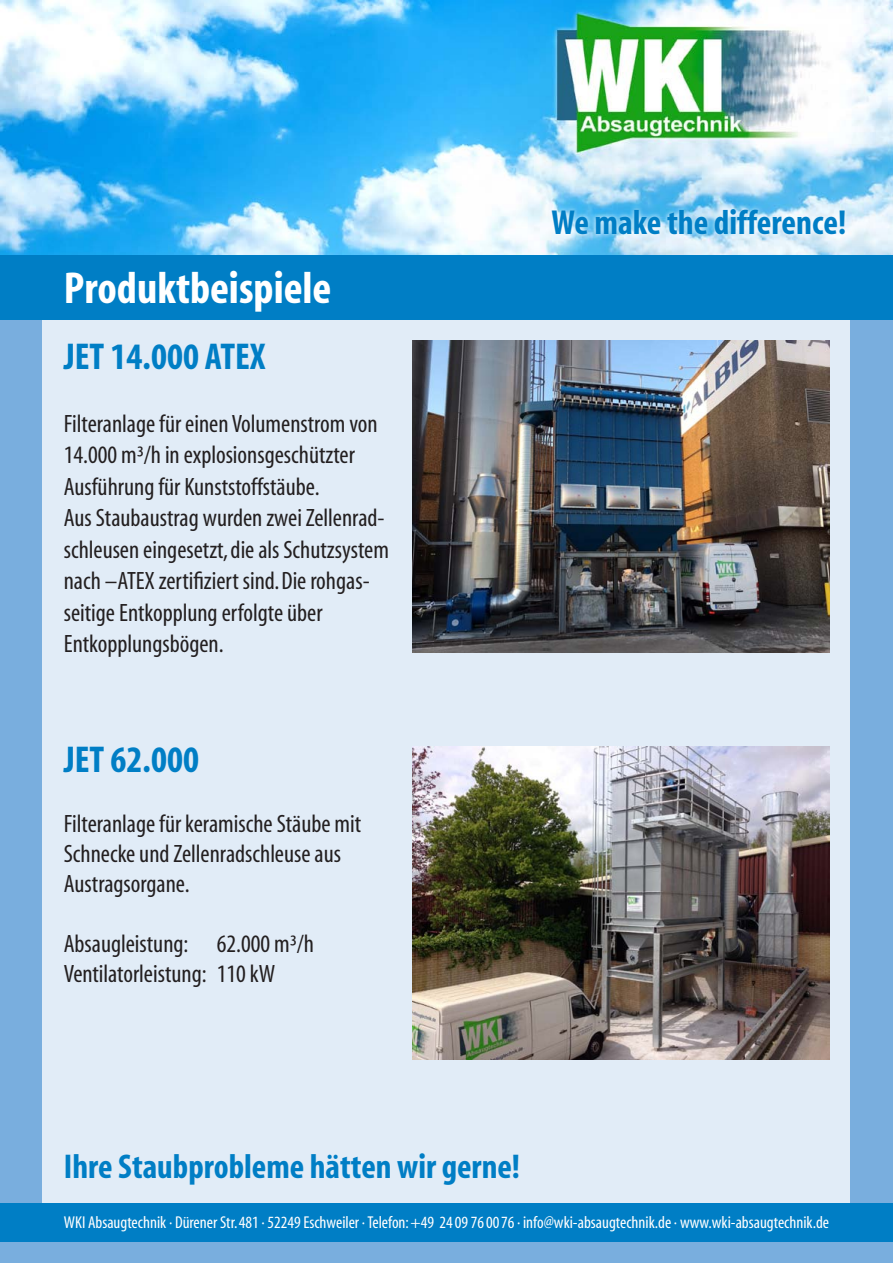
<style>
.page{position:relative;width:893px;height:1263px;background:#fff}
.page>*{position:absolute;margin:0;border:0;box-sizing:border-box;transform-origin:0 0}
.t1{font:700 condensed 45px "Myriad";color:#fff}
.Fließtext{font:700 condensed 37.5px "Myriad";color:#007ec5}
.t2{font:700 condensed 34.8px "Myriad";color:#007ec5}
.t3{font:700 condensed 34.5px "Myriad";color:#007ec5}
.Fließtext-2{font:condensed 25.2px/31.5px "Myriad";color:#231f20}
.t4{font:condensed 17.25px "Myriad";color:#fff}
</style>
<div class="page">
<img style="left:0;top:0;width:893px;height:255px">
<div style="left:0;top:309px;width:893px;height:954px;background:#79aede"></div>
<svg style="left:546px;top:203px;width:304px;height:36px"></svg>
<div style="left:43px;top:309px;width:807px;height:894px;background:#e1ecf7"></div>
<div style="left:0;top:255px;width:893px;height:64px;background:#007ec5"></div>
<img style="left:412px;top:341px;width:417px;height:311px">
<img style="left:412px;top:746px;width:417px;height:313px">
<div style="left:0;top:1203px;width:893px;height:39px;background:#007ec5"></div>
<p class="t1" style="left:64px;top:265px;width:269px">Produktbeispiele</p>
<p class="Fließtext" style="left:64px;top:337px;width:203px">JET 14.000 ATEX</p>
<p class="Fließtext-2" style="left:64px;top:409px;width:315px">Filteranlage für einen Volumenstrom von<br>14.000 m³/h in explosionsgeschützter<br>Ausführung für Kunststoffstäube.</p>
<p class="Fließtext-2" style="left:64px;top:503px;width:327px">Aus Staubaustrag wurden zwei Zellenrad&shy;schleusen eingesetzt, die als Schutzsystem nach –ATEX zertifiziert sind. Die rohgas&shy;seitige Entkopplung erfolgte über Entkopplungsbögen.</p>
<p class="Fließtext" style="left:64px;top:741px;width:137px">JET 62.000</p>
<p class="Fließtext-2" style="left:64px;top:810px;width:299px;line-height:30px">Filteranlage für keramische Stäube mit<br>Schnecke und Zellenradschleuse aus<br>Austragsorgane.</p>
<p class="Fließtext-2" style="left:64px;top:929px;width:252px">Absaugleistung: 62.000 m³/h</p>
<p class="Fließtext-2" style="left:64px;top:959px;width:213px">Ventilatorleistung: 110 kW</p>
<p class="t2" style="left:552px;top:205px;width:296px">We make the difference!</p>
<p class="t3" style="left:64px;top:1149px;width:458px">Ihre Staubprobleme hätten wir gerne!</p>
<p class="t4" style="left:64px;top:1214px;width:767px">WKI Absaugtechnik · Dürener Str. 481 · 52249 Eschweiler · Telefon: +49 24 09 76 0076 · info@wki-absaugtechnik.de · www.wki-absaugtechnik.de</p>
</div>
